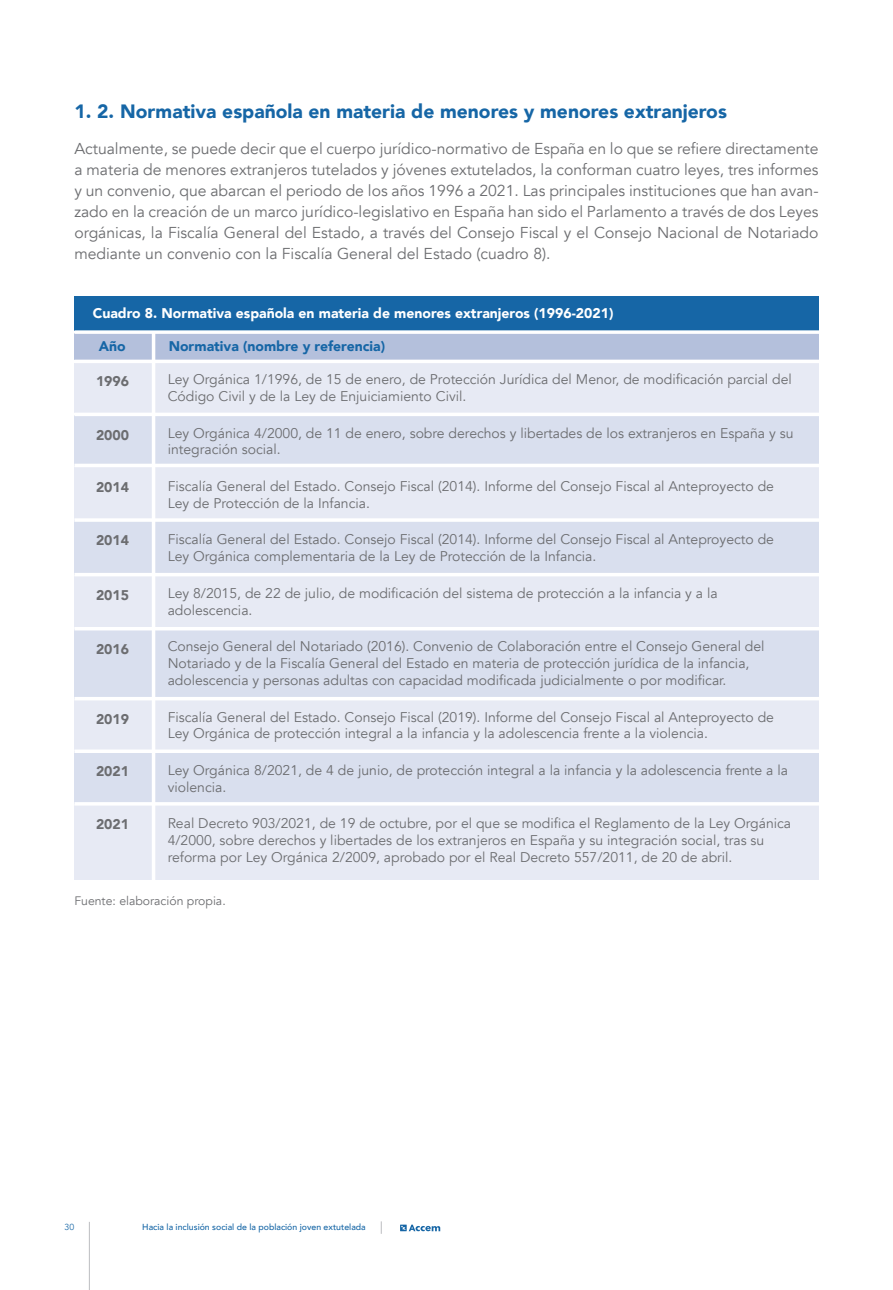
<style>
.page{position:relative;width:893px;height:1290px;background:#fff}
.page>*{position:absolute;margin:0;border:0;box-sizing:border-box;transform-origin:0 0}
.Subtitulos_2{font:900 19.25px "Avenir";color:#1666a6}
.Texto_base{font:15.75px/21px "Avenir";color:#6c6d70;text-align:justify}
.TABLAS{font:14px/16.8px "Avenir";color:#6c6d70}
.TABLAS_NEGRITA{font:900 14px "Avenir";color:#fff}
.TABLAS-2{font:900 14px "Avenir";color:#6c6d70}
.TABLAS-3{font:900 14px "Avenir";color:#1666a6}
.Pie_de_página{font:12.25px "Avenir";color:#6c6d70}
.t1{font:500 8.75px "Avenir";color:#1666a6}
.t2{font:8.75px "Avenir";color:#1666a6}
</style>
<div class="page">
<hr style="left:89px;top:1222px;width:1px;height:68px;background:#bcbdc0">
<svg style="left:381px;top:1221px;width:1px;height:13px"></svg>
<svg style="left:401px;top:1224px;width:39px;height:7px"></svg>
<div style="left:74px;top:363px;width:745px;height:50px;background:#e7eaf4"></div>
<div style="left:74px;top:415px;width:745px;height:50px;background:#d9dfee"></div>
<div style="left:74px;top:466px;width:745px;height:54px;background:#e7eaf4"></div>
<div style="left:74px;top:574px;width:745px;height:55px;background:#e7eaf4"></div>
<div style="left:74px;top:698px;width:745px;height:53px;background:#e7eaf4"></div>
<div style="left:74px;top:803px;width:745px;height:76px;background:#e7eaf4"></div>
<div style="left:74px;top:520px;width:745px;height:55px;background:#d9dfee"></div>
<div style="left:74px;top:629px;width:745px;height:69px;background:#d9dfee"></div>
<div style="left:74px;top:751px;width:745px;height:52px;background:#d9dfee"></div>
<div style="left:74px;top:334px;width:745px;height:26px;background:#b4c0dc"></div>
<div style="left:74px;top:296px;width:745px;height:34px;background:#1666a6"></div>
<hr style="left:152px;top:331px;width:3px;height:554px;background:#fff">
<hr style="left:74px;top:413px;width:754px;height:3px;background:#fff">
<hr style="left:74px;top:464px;width:754px;height:3px;background:#fff">
<hr style="left:74px;top:518px;width:754px;height:4px;background:#fff">
<hr style="left:74px;top:573px;width:754px;height:3px;background:#fff">
<hr style="left:74px;top:627px;width:754px;height:3px;background:#fff">
<hr style="left:74px;top:697px;width:754px;height:3px;background:#fff">
<svg style="left:74px;top:749px;width:745px;height:4px;fill:#fff"></svg>
<hr style="left:74px;top:802px;width:754px;height:3px;background:#fff">
<svg style="left:74px;top:330px;width:745px;height:4px"></svg>
<p class="Subtitulos_2" style="left:74px;top:95px;width:654px">1. 2. Normativa española en materia de menores y menores extranjeros</p>
<p class="Texto_base" style="left:74px;top:139px;width:746px">Actualmente, se puede decir que el cuerpo jurídico-normativo de España en lo que se refiere directamente a materia de menores extranjeros tutelados y jóvenes extutelados, la conforman cuatro leyes, tres informes y un convenio, que abarcan el periodo de los años 1996 a 2021. Las principales instituciones que han avan&shy;zado en la creación de un marco jurídico-legislativo en España han sido el Parlamento a través de dos Leyes orgánicas, la Fiscalía General del Estado, a través del Consejo Fiscal y el Consejo Nacional de Notariado mediante un convenio con la Fiscalía General del Estado (cuadro 8).</p>
<p class="TABLAS_NEGRITA" style="left:93px;top:301px;width:522px">Cuadro 8. Normativa española en materia de menores extranjeros (1996-2021)</p>
<p class="TABLAS-3" style="left:99px;top:334px;width:28px">Año</p>
<p class="TABLAS-3" style="left:169px;top:334px;width:218px">Normativa (nombre y referencia)</p>
<p class="TABLAS-2" style="left:96px;top:369px;width:35px">1996</p>
<p class="TABLAS" style="left:168px;top:371px;width:626px">Ley Orgánica 1/1996, de 15 de enero, de Protección Jurídica del Menor, de modificación parcial del<br>Código Civil y de la Ley de Enjuiciamiento Civil.</p>
<p class="TABLAS" style="left:168px;top:424px;width:627px">Ley Orgánica 4/2000, de 11 de enero, sobre derechos y libertades de los extranjeros en España y su integración social.</p>
<p class="TABLAS" style="left:168px;top:478px;width:608px">Fiscalía General del Estado. Consejo Fiscal (2014). Informe del Consejo Fiscal al Anteproyecto de<br>Ley de Protección de la Infancia.</p>
<p class="TABLAS" style="left:168px;top:531px;width:608px">Fiscalía General del Estado. Consejo Fiscal (2014). Informe del Consejo Fiscal al Anteproyecto de<br>Ley Orgánica complementaria de la Ley de Protección de la Infancia.</p>
<p class="TABLAS" style="left:168px;top:585px;width:552px">Ley 8/2015, de 22 de julio, de modificación del sistema de protección a la infancia y a la adolescencia.</p>
<p class="TABLAS" style="left:168px;top:638px;width:598px">Consejo General del Notariado (2016). Convenio de Colaboración entre el Consejo General del<br>Notariado y de la Fiscalía General del Estado en materia de protección jurídica de la infancia, adolescencia y personas adultas con capacidad modificada judicialmente o por modificar.</p>
<p class="TABLAS" style="left:168px;top:708px;width:608px">Fiscalía General del Estado. Consejo Fiscal (2019). Informe del Consejo Fiscal al Anteproyecto de<br>Ley Orgánica de protección integral a la infancia y la adolescencia frente a la violencia.</p>
<p class="TABLAS" style="left:168px;top:762px;width:622px">Ley Orgánica 8/2021, de 4 de junio, de protección integral a la infancia y la adolescencia frente a la violencia.</p>
<p class="TABLAS" style="left:168px;top:815px;width:625px">Real Decreto 903/2021, de 19 de octubre, por el que se modifica el Reglamento de la Ley Orgánica<br>4/2000, sobre derechos y libertades de los extranjeros en España y su integración social, tras su reforma por Ley Orgánica 2/2009, aprobado por el Real Decreto 557/2011, de 20 de abril.</p>
<p class="TABLAS-2" style="left:96px;top:423px;width:35px">2000</p>
<p class="TABLAS-2" style="left:96px;top:475px;width:35px">2014</p>
<p class="TABLAS-2" style="left:96px;top:528px;width:35px">2014</p>
<p class="TABLAS-2" style="left:96px;top:583px;width:35px">2015</p>
<p class="TABLAS-2" style="left:96px;top:637px;width:35px">2016</p>
<p class="TABLAS-2" style="left:96px;top:707px;width:35px">2019</p>
<p class="TABLAS-2" style="left:96px;top:759px;width:35px">2021</p>
<p class="TABLAS-2" style="left:96px;top:812px;width:35px">2021</p>
<p class="Pie_de_página" style="left:74px;top:893px;width:153px">Fuente: elaboración propia.</p>
<p class="t2" style="left:65px;top:1222px;width:11px">30</p>
<p class="t1" style="left:142px;top:1219px;width:225px">Hacia la inclusión social de la población joven extutelada</p>
</div>
